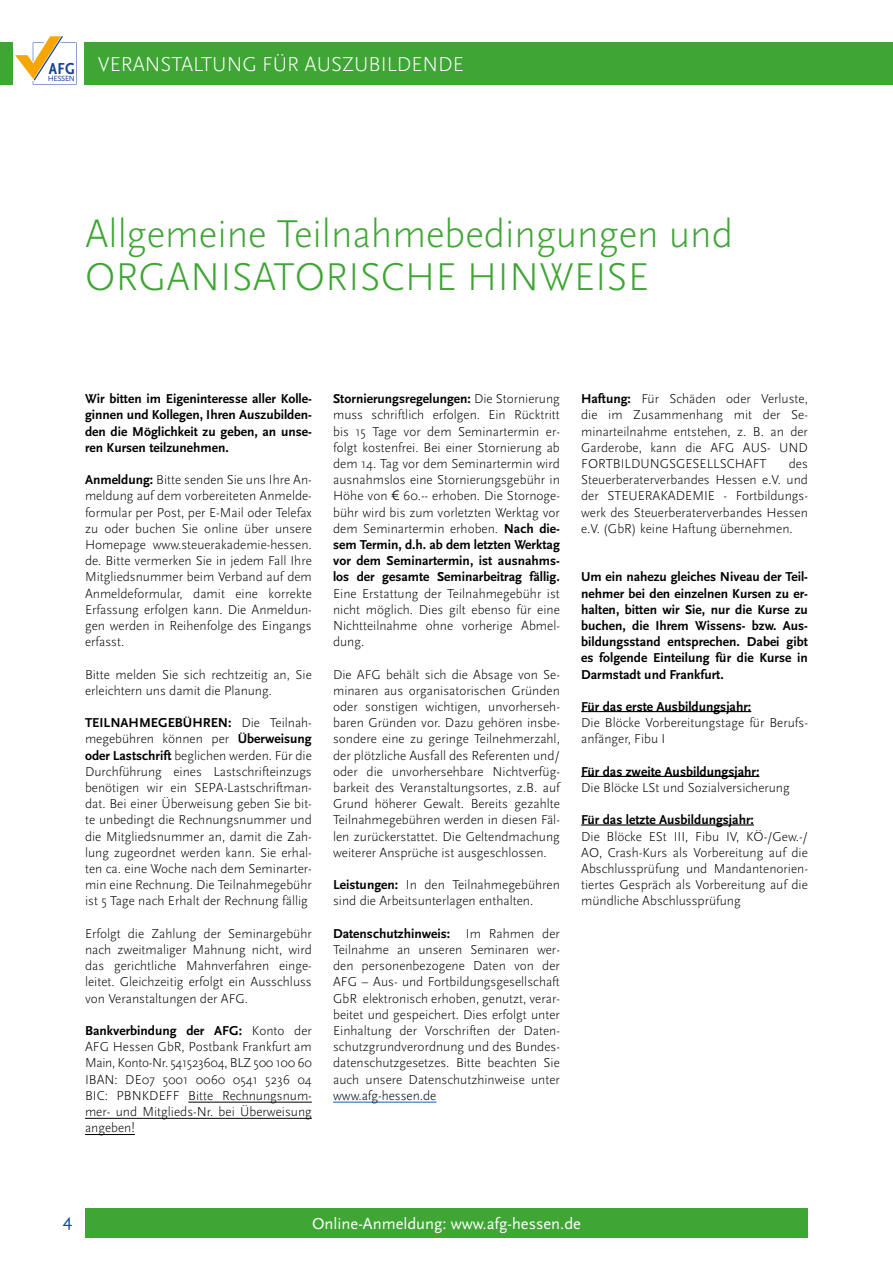
<style>
.page{position:relative;width:893px;height:1263px;background:#fff}
.page>*{position:absolute;margin:0;border:0;box-sizing:border-box;transform-origin:0 0}
.t1{font:300 40.5px/43.5px "Scala Sans";color:#3fa535}
.t2{font:300 21px "Scala Sans";color:#fff}
.t3{font:18px "Scala Sans";color:#004f9f}
.t4{font:16.5px "Scala Sans";color:#fff}
.t5{font:300 13.5px/16.2px "Scala Sans";color:#000;text-align:justify}
.t6{font:700 13.5px/16.2px "Scala Sans";color:#000;text-align:justify}
.t7{font:7.8px "Scala Sans";letter-spacing:-.05em;color:#164194}
.s1{font-weight:700}
.s2{font-family:"Frutiger LT Std"}
</style>
<div class="page">
<div style="left:0;top:43px;width:893px;height:42px;background:#3fa535"></div>
<div style="left:13px;top:32px;width:70px;height:64px;background:#fff"></div>
<svg style="left:15px;top:36px;width:61px;height:49px"></svg>
<div style="left:85px;top:1208px;width:723px;height:29px;background:#3fa535"></div>
<hr style="left:188px;top:1102px;width:124px;height:1px;background:#000">
<hr style="left:85px;top:1118px;width:227px;height:1px;background:#000">
<hr style="left:85px;top:1134px;width:50px;height:1px;background:#000">
<hr style="left:333px;top:1102px;width:103px;height:1px;background:#0563c1">
<hr style="left:581px;top:711px;width:170px;height:1px;background:#000">
<hr style="left:581px;top:776px;width:178px;height:1px;background:#000">
<hr style="left:581px;top:824px;width:173px;height:1px;background:#000">
<h2 class="t2" style="left:49px;top:53px;width:417px"><sub>AFG</sub> VERANSTALTUNG FÜR AUSZUBILDENDE</h2>
<p class="t7" style="left:48px;top:74px;width:28px">HESSEN</p>
<h1 class="t1" style="left:85px;top:212px;width:649px">Allgemeine Teilnahmebedingungen und<br>ORGANISATORISCHE HINWEISE</h1>
<p class="t6" style="left:85px;top:391px;width:228px">Wir bitten im Eigeninteresse aller Kolle&shy;ginnen und Kollegen, Ihren Auszubilden&shy;den die Möglichkeit zu geben, an unse&shy;ren Kursen teilzunehmen.</p>
<p class="t5" style="left:85px;top:472px;width:228px"><span class="s1">Anmeldung:</span> Bitte senden Sie uns Ihre An&shy;meldung auf dem vorbereiteten Anmelde&shy;formular per Post, per E-Mail oder Telefax zu oder buchen Sie online über unsere Homepage www.steuerakademie-hessen. de. Bitte vermerken Sie in jedem Fall Ihre Mitgliedsnummer beim Verband auf dem Anmeldeformular, damit eine korrekte Erfassung erfolgen kann. Die Anmeldun&shy;gen werden in Reihenfolge des Eingangs erfasst.</p>
<p class="t5" style="left:85px;top:666px;width:228px">Bitte melden Sie sich rechtzeitig an, Sie erleichtern uns damit die Planung.</p>
<p class="t5" style="left:85px;top:715px;width:228px"><span class="s1">TEILNAHMEGEBÜHREN:</span> Die Teilnah&shy;megebühren können per <span class="s1">Überweisung oder Lastschrift</span> beglichen werden. Für die Durchführung eines Lastschrifteinzugs benötigen wir ein SEPA-Lastschriftman&shy;dat. Bei einer Überweisung geben Sie bit&shy;te unbedingt die Rechnungsnummer und die Mitgliedsnummer an, damit die Zah&shy;lung zugeordnet werden kann. Sie erhal&shy;ten ca. eine Woche nach dem Seminarter&shy;min eine Rechnung. Die Teilnahmegebühr ist 5 Tage nach Erhalt der Rechnung fällig</p>
<p class="t5" style="left:85px;top:925px;width:228px">Erfolgt die Zahlung der Seminargebühr nach zweitmaliger Mahnung nicht, wird das gerichtliche Mahnverfahren einge&shy;leitet. Gleichzeitig erfolgt ein Ausschluss von Veranstaltungen der AFG.</p>
<p class="t5" style="left:85px;top:1023px;width:228px"><span class="s1">Bankverbindung der AFG:</span> Konto der AFG Hessen GbR, Postbank Frankfurt am Main, Konto-Nr. 541523604, BLZ 500 100 60<br>IBAN: DE07 5001 0060 0541 5236 04<br>BIC: PBNKDEFF Bitte Rechnungsnum&shy;mer- und Mitglieds-Nr. bei Überweisung angeben!</p>
<p class="t5" style="left:333px;top:391px;width:228px"><span class="s1">Stornierungsregelungen:</span> Die Stornierung muss schriftlich erfolgen. Ein Rücktritt bis 15 Tage vor dem Seminartermin er&shy;folgt kostenfrei. Bei einer Stornierung ab dem 14. Tag vor dem Seminartermin wird ausnahmslos eine Stornierungsgebühr in Höhe von <span class="s2">€</span> 60.-- erhoben. Die Stornoge&shy;bühr wird bis zum vorletzten Werktag vor dem Seminartermin erhoben. <span class="s1">Nach die&shy;sem Termin, d.h. ab dem letzten Werktag vor dem Seminartermin, ist ausnahms&shy;los der gesamte Seminarbeitrag fällig.</span></p>
<p class="t5" style="left:333px;top:585px;width:228px">Eine Erstattung der Teilnahmegebühr ist nicht möglich. Dies gilt ebenso für eine Nichtteilnahme ohne vorherige Abmel&shy;dung.</p>
<p class="t5" style="left:333px;top:666px;width:228px">Die AFG behält sich die Absage von Se&shy;minaren aus organisatorischen Gründen oder sonstigen wichtigen, unvorherseh&shy;baren Gründen vor. Dazu gehören insbe&shy;sondere eine zu geringe Teilnehmerzahl, der plötzliche Ausfall des Referenten und/ oder die unvorhersehbare Nichtverfüg&shy;barkeit des Veranstaltungsortes, z.B. auf Grund höherer Gewalt. Bereits gezahlte Teilnahmegebühren werden in diesen Fäl&shy;len zurückerstattet. Die Geltendmachung weiterer Ansprüche ist ausgeschlossen.</p>
<p class="t5" style="left:333px;top:877px;width:228px"><span class="s1">Leistungen:</span> In den Teilnahmegebühren sind die Arbeitsunterlagen enthalten.</p>
<p class="t5" style="left:333px;top:925px;width:228px"><span class="s1">Datenschutzhinweis:</span> Im Rahmen der Teilnahme an unseren Seminaren wer&shy;den personenbezogene Daten von der AFG – Aus- und Fortbildungsgesellschaft GbR elektronisch erhoben, genutzt, verar&shy;beitet und gespeichert. Dies erfolgt unter Einhaltung der Vorschriften der Daten&shy;schutzgrundverordnung und des Bundes&shy;datenschutzgesetzes. Bitte beachten Sie auch unsere Datenschutzhinweise unter www.afg-hessen.de</p>
<p class="t5" style="left:581px;top:391px;width:228px"><span class="s1">Haftung:</span> Für Schäden oder Verluste, die im Zusammenhang mit der Se&shy;minarteilnahme entstehen, z. B. an der Garderobe, kann die AFG AUS- UND FORTBILDUNGSGESELLSCHAFT</p>
<p class="t5" style="left:581px;top:456px;width:228px;text-indent:208px">des Steuerberaterverbandes Hessen e.V. und der STEUERAKADEMIE - Fortbildungs&shy;werk des Steuerberaterverbandes Hessen e.V. (GbR) keine Haftung übernehmen.</p>
<p class="t6" style="left:581px;top:569px;width:228px">Um ein nahezu gleiches Niveau der Teil&shy;nehmer bei den einzelnen Kursen zu er&shy;halten, bitten wir Sie, nur die Kurse zu buchen, die Ihrem Wissens- bzw. Aus&shy;bildungsstand entsprechen. Dabei gibt es folgende Einteilung für die Kurse in Darmstadt und Frankfurt.</p>
<p class="t6" style="left:581px;top:699px;width:172px">Für das erste Ausbildungsjahr:</p>
<p class="t5" style="left:581px;top:715px;width:228px">Die Blöcke Vorbereitungstage für Berufs&shy;anfänger, Fibu I</p>
<p class="t6" style="left:581px;top:764px;width:180px">Für das zweite Ausbildungsjahr:</p>
<p class="t5" style="left:581px;top:780px;width:210px">Die Blöcke LSt und Sozialversicherung</p>
<p class="t6" style="left:581px;top:812px;width:174px">Für das letzte Ausbildungsjahr:</p>
<p class="t5" style="left:581px;top:828px;width:228px">Die Blöcke ESt III, Fibu IV, KÖ-/Gew.-/ AO, Crash-Kurs als Vorbereitung auf die Abschlussprüfung und Mandantenorien&shy;tiertes Gespräch als Vorbereitung auf die mündliche Abschlussprüfung</p>
<h3 class="t3" style="left:63px;top:1210px;width:11px">4</h3>
<p class="t4" style="left:312px;top:1214px;width:270px">Online-Anmeldung: www.afg-hessen.de</p>
</div>
